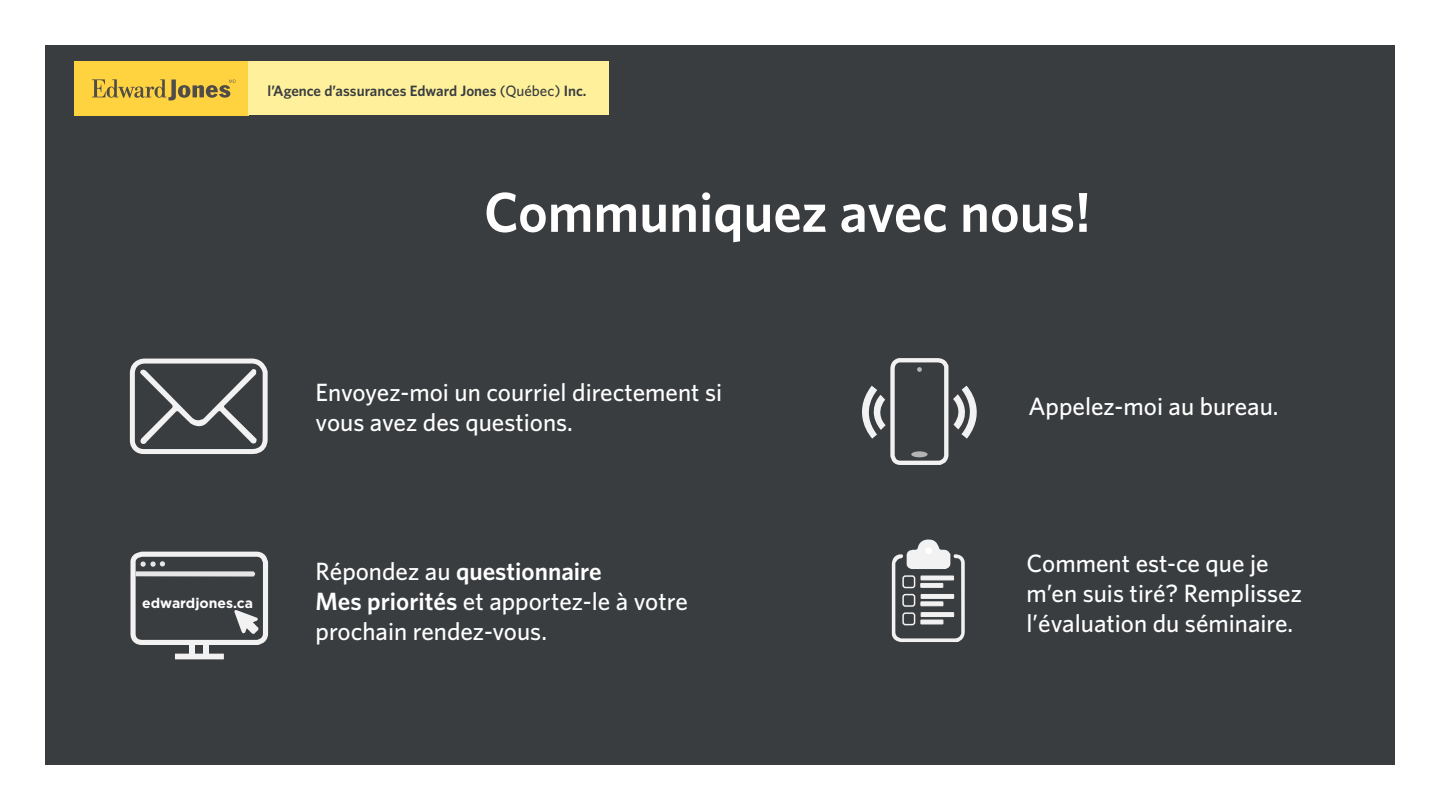
<style>
.page{position:relative;width:1440px;height:810px;background:#fff}
.page>*{position:absolute;margin:0;border:0;box-sizing:border-box;transform-origin:0 0}
.t1{font:600 56.25px "Whitney";color:#fff}
.t2{font:500 25px/30px "Whitney";color:#fff}
.t3{font:600 25px "Whitney";color:#fff}
.t4{font:600 15px "Whitney";color:#393d3f}
.t5{font:700 14px "Gotham";color:#fff}
.s1{font-weight:500}
.s2{font-weight:600}
</style>
<div class="page">
<div style="left:45px;top:45px;width:1350px;height:720px;background:#3a3d3f"></div>
<div style="left:74px;top:61px;width:174px;height:54px;background:#ffd23f"></div>
<svg style="left:92px;top:79px;width:144px;height:22px"></svg>
<div style="left:189px;top:643px;width:5px;height:13px;background:#f2f2f2"></div>
<div style="left:204px;top:643px;width:5px;height:13px;background:#f2f2f2"></div>
<div style="left:175px;top:654px;width:49px;height:5px;background:#f2f2f2"></div>
<svg style="left:130px;top:551px;width:138px;height:97px"></svg>
<svg style="left:130px;top:358px;width:138px;height:96px"></svg>
<svg style="left:862px;top:358px;width:115px;height:107px"></svg>
<svg style="left:891px;top:539px;width:74px;height:103px"></svg>
<div style="left:925px;top:547px;width:7px;height:7px;background:#fff;border-radius:50%"></div>
<div style="left:248px;top:61px;width:360px;height:54px;background:#fff09c"></div>
<p class="t4" style="left:268px;top:82px;width:320px">l’Agence d’assurances Edward Jones <span class="s1">(Québec)</span> Inc.</p>
<p class="t1" style="left:484px;top:178px;width:609px">Communiquez avec nous!</p>
<p class="t5" style="left:142px;top:595px;width:112px">edwardjones.ca</p>
<p class="t2" style="left:316px;top:376px;width:408px">Envoyez-moi un courriel directement si vous avez des questions.</p>
<p class="t3" style="left:316px;top:556px;width:288px"><span class="s1">Répondez au</span> questionnaire</p>
<p class="t2" style="left:316px;top:585px;width:374px"><span class="s2">Mes priorités</span> et apportez-le à votre prochain rendez-vous.</p>
<p class="t2" style="left:1028px;top:391px;width:252px">Appelez-moi au bureau.</p>
<p class="t2" style="left:1027px;top:548px;width:277px">Comment est-ce que je m’en suis tiré? Remplissez l’évaluation du séminaire.</p>
</div>
